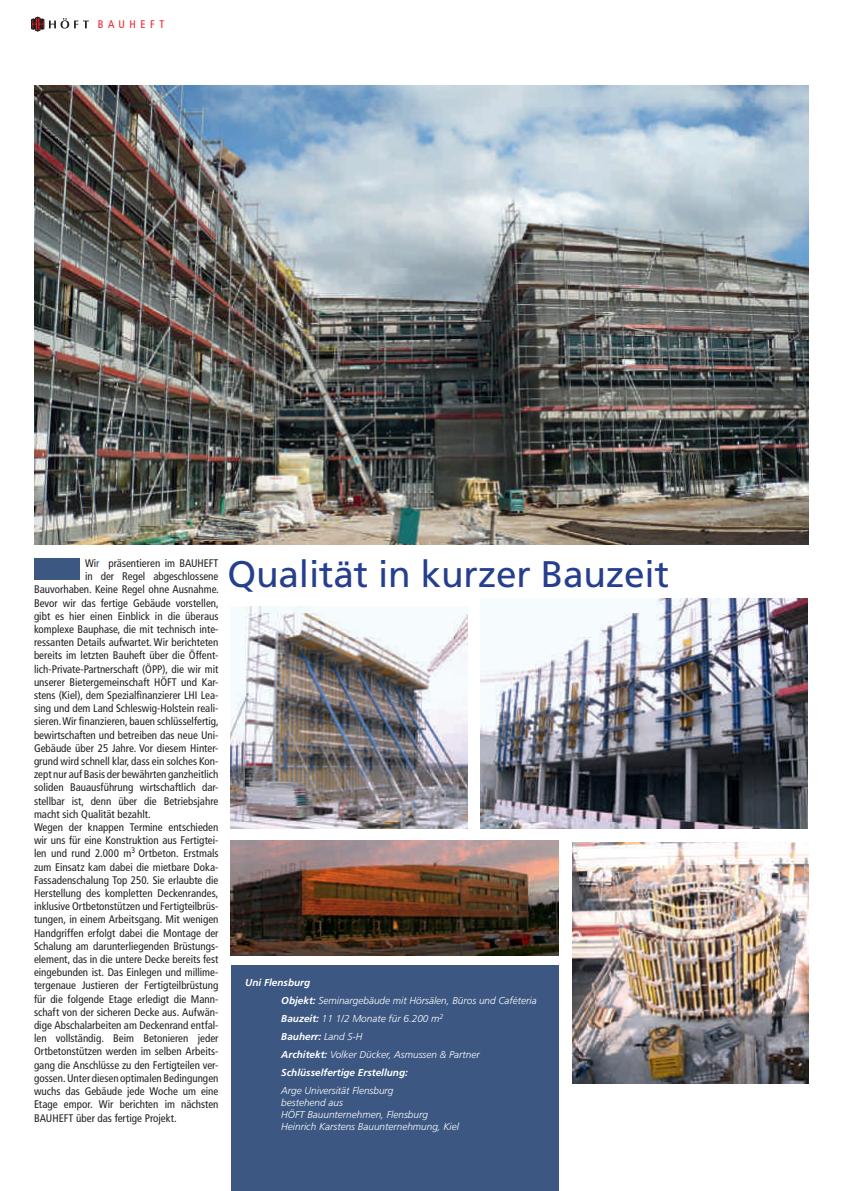
<style>
.page{position:relative;width:842px;height:1191px;background:#fff}
.page>*{position:absolute;margin:0;border:0;box-sizing:border-box;transform-origin:0 0}
.t1{font:37px "Frutiger";letter-spacing:-.005em;color:#253f8e}
.t2{font:condensed 11px "Frutiger";color:#231f20}
.t3{font:condensed 11px "Frutiger";letter-spacing:.42em;color:#ee1d23}
.t4{font:italic 300 10px/18px "Frutiger";color:#fff}
.s1{color:#253f8e}
.s2{font-weight:700}
</style>
<div class="page">
<svg style="left:31px;top:17px;width:58px;height:14px"></svg>
<div style="left:231px;top:965px;width:327px;height:226px;background:#3c5782"></div>
<img style="left:573px;top:842px;width:235px;height:241px">
<img style="left:230px;top:840px;width:328px;height:116px">
<img style="left:230px;top:607px;width:238px;height:222px">
<img style="left:480px;top:598px;width:328px;height:230px">
<img style="left:34px;top:85px;width:774px;height:459px">
<div style="left:34px;top:558px;width:45px;height:22px;background:#3c5782"></div>
<p class="t3" style="left:98px;top:18px;width:68px">BAUHEFT</p>
<p class="t2" style="left:85px;top:556px;width:135px">Wi<span class="s1">r</span> präsentieren im BAUHEFT</p>
<p class="t2" style="left:85px;top:570px;width:135px">in der Regel abgeschlossene</p>
<p class="t2" style="left:34px;top:583px;width:186px">Bauvorhaben. Keine Regel ohne Ausnahme.</p>
<p class="t2" style="left:34px;top:596px;width:186px">Bevor wir das fertige Gebäude vorstellen,</p>
<p class="t2" style="left:34px;top:609px;width:186px">gibt es hier einen Einblick in die überaus</p>
<p class="t2" style="left:34px;top:622px;width:186px">komplexe Bauphase, die mit technisch inte-</p>
<p class="t2" style="left:34px;top:636px;width:186px">ressanten Details aufwartet. Wir berichteten</p>
<p class="t2" style="left:34px;top:649px;width:186px">bereits im letzten Bauheft über die Öffent-</p>
<p class="t2" style="left:34px;top:662px;width:186px">lich-Private-Partnerschaft (ÖPP), die wir mit</p>
<p class="t2" style="left:34px;top:675px;width:186px">unserer Bietergemeinschaft HÖFT und Kar-</p>
<p class="t2" style="left:34px;top:688px;width:186px">stens (Kiel), dem Spezialfinanzierer LHI Lea-</p>
<p class="t2" style="left:34px;top:702px;width:186px">sing und dem Land Schleswig-Holstein reali-</p>
<p class="t2" style="left:34px;top:715px;width:186px">sieren.Wir finanzieren, bauen schlüsselfertig,</p>
<p class="t2" style="left:34px;top:728px;width:186px">bewirtschaften und betreiben das neue Uni-</p>
<p class="t2" style="left:34px;top:741px;width:186px">Gebäude über 25 Jahre. Vor diesem Hinter-</p>
<p class="t2" style="left:34px;top:754px;width:186px">grund wird schnell klar, dass ein solches Kon-</p>
<p class="t2" style="left:34px;top:768px;width:186px">zept nur auf Basis der bewährten ganzheitlich</p>
<p class="t2" style="left:34px;top:781px;width:186px">soliden Bauausführung wirtschaftlich dar-</p>
<p class="t2" style="left:34px;top:794px;width:186px">stellbar ist, denn über die Betriebsjahre</p>
<p class="t2" style="left:34px;top:807px;width:118px">macht sich Qualität bezahlt.</p>
<p class="t2" style="left:34px;top:820px;width:186px">Wegen der knappen Termine entschieden</p>
<p class="t2" style="left:34px;top:834px;width:186px">wir uns für eine Konstruktion aus Fertigtei-</p>
<p class="t2" style="left:34px;top:847px;width:186px">len und rund 2.000 m<sup>3</sup> Ortbeton. Erstmals</p>
<p class="t2" style="left:34px;top:860px;width:186px">zum Einsatz kam dabei die mietbare Doka-</p>
<p class="t2" style="left:34px;top:873px;width:186px">Fassadenschalung Top 250. Sie erlaubte die</p>
<p class="t2" style="left:34px;top:886px;width:186px">Herstellung des kompletten Deckenrandes,</p>
<p class="t2" style="left:34px;top:900px;width:186px">inklusive Ortbetonstützen und Fertigteilbrüs-</p>
<p class="t2" style="left:34px;top:913px;width:186px">tungen, in einem Arbeitsgang. Mit wenigen</p>
<p class="t2" style="left:34px;top:926px;width:186px">Handgriffen erfolgt dabei die Montage der</p>
<p class="t2" style="left:34px;top:939px;width:186px">Schalung am darunterliegenden Brüstungs-</p>
<p class="t2" style="left:34px;top:952px;width:186px">element, das in die untere Decke bereits fest</p>
<p class="t2" style="left:34px;top:966px;width:186px">eingebunden ist. Das Einlegen und millime-</p>
<p class="t2" style="left:34px;top:979px;width:186px">tergenaue Justieren der Fertigteilbrüstung</p>
<p class="t2" style="left:34px;top:992px;width:186px">für die folgende Etage erledigt die Mann-</p>
<p class="t2" style="left:34px;top:1005px;width:186px">schaft von der sicheren Decke aus. Aufwän-</p>
<p class="t2" style="left:34px;top:1018px;width:186px">dige Abschalarbeiten am Deckenrand entfal-</p>
<p class="t2" style="left:34px;top:1032px;width:186px">len vollständig. Beim Betonieren jeder</p>
<p class="t2" style="left:34px;top:1045px;width:186px">Ortbetonstützen werden im selben Arbeits-</p>
<p class="t2" style="left:34px;top:1058px;width:186px">gang die Anschlüsse zu den Fertigteilen ver-</p>
<p class="t2" style="left:34px;top:1071px;width:186px">gossen. Unter diesen optimalen Bedingungen</p>
<p class="t2" style="left:34px;top:1084px;width:186px">wuchs das Gebäude jede Woche um eine</p>
<p class="t2" style="left:34px;top:1098px;width:186px">Etage empor. Wir berichten im nächsten</p>
<p class="t2" style="left:34px;top:1111px;width:144px">BAUHEFT über das fertige Projekt.</p>
<h1 class="t1" style="left:227px;top:553px;width:443px">Qualität in kurzer Bauzeit</h1>
<p class="t4" style="left:281px;top:973px;width:257px;text-indent:-36px"><span class="s2">Uni Flensburg<br>Objekt:</span> Seminargebäude mit Hörsälen, Büros und Caféteria <span class="s2">Bauzeit:</span> 11 1/2 Monate für 6.200 m<sup>2<br></sup><span class="s2">Bauherr:</span> Land S-H<br><span class="s2">Architekt:</span> Volker Dücker, Asmussen &amp; Partner <span class="s2">Schlüsselfertige Erstellung:</span></p>
<p class="t4" style="left:281px;top:1084px;width:179px;line-height:12px">Arge Universität Flensburg<br>bestehend aus<br>HÖFT Bauunternehmen, Flensburg<br>Heinrich Karstens Bauunternehmung, Kiel</p>
</div>
